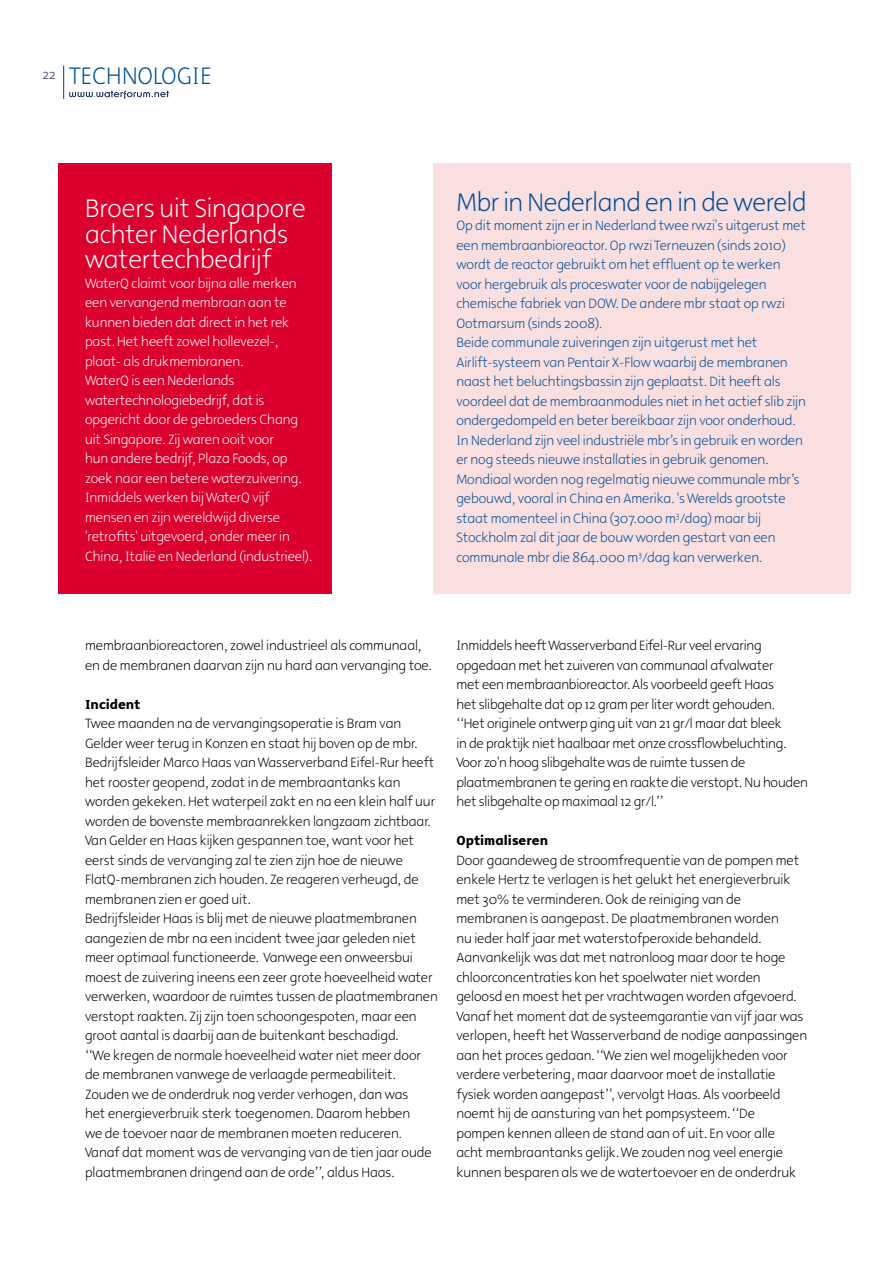
<style>
.page{position:relative;width:893px;height:1263px;background:#fff}
.page>*{position:absolute;margin:0;border:0;box-sizing:border-box;transform-origin:0 0}
.t1{font:300 25.5px/25.5px "Malcom";color:#fff}
.t2{font:300 25.5px "Malcom";letter-spacing:-.01em;color:#004b93}
.t3{font:300 24px "Malcom";color:#005192}
.t4{font:300 13.5px/19.5px "Malcom";color:#000}
.t5{font:300 13.5px/19.5px "Malcom";color:#004b93}
.t6{font:300 13.5px/19.5px "Malcom";color:#fff}
.t7{font:700 13.5px "Malcom";color:#000}
</style>
<div class="page">
<svg style="left:69px;top:91px;width:100px;height:8px"></svg>
<hr style="left:63px;top:65px;width:1px;height:34px;background:#1f355e">
<div style="left:58px;top:164px;width:274px;height:430px;background:#dc002e"></div>
<div style="left:433px;top:164px;width:417px;height:430px;background:#f9dfdf"></div>
<h2 class="t3" style="left:43px;top:60px;width:78px"><sup>22</sup> technologie</h2>
<h1 class="t1" style="left:85px;top:196px;width:222px">Broers uit Singapore achter Nederlands watertechbedrijf</h1>
<p class="t6" style="left:85px;top:273px;width:229px">WaterQ claimt voor bijna alle merken een vervangend membraan aan te kunnen bieden dat direct in het rek past. Het heeft zowel hollevezel-, plaat- als drukmembranen.<br>WaterQ is een Nederlands watertechnologiebedrijf, dat is opgericht door de gebroeders Chang uit Singapore. Zij waren ooit voor<br>hun andere bedrijf, Plaza Foods, op zoek naar een betere waterzuivering.<br>Inmiddels werken bij WaterQ vijf mensen en zijn wereldwijd diverse 'retrofits' uitgevoerd, onder meer in China, Italië en Nederland (industrieel).</p>
<h1 class="t2" style="left:456px;top:185px;width:351px">Mbr in Nederland en in de wereld</h1>
<p class="t5" style="left:456px;top:216px;width:351px">Op dit moment zijn er in Nederland twee rwzi's uitgerust met een membraanbioreactor. Op rwzi Terneuzen (sinds 2010) wordt de reactor gebruikt om het effluent op te werken voor hergebruik als proceswater voor de nabijgelegen chemische fabriek van DOW. De andere mbr staat op rwzi Ootmarsum (sinds 2008).<br>Beide communale zuiveringen zijn uitgerust met het Airlift-systeem van Pentair X-Flow waarbij de membranen naast het beluchtingsbassin zijn geplaatst. Dit heeft als voordeel dat de membraanmodules niet in het actief slib zijn ondergedompeld en beter bereikbaar zijn voor onderhoud.<br>In Nederland zijn veel industriële mbr’s in gebruik en worden er nog steeds nieuwe installaties in gebruik genomen.<br>Mondiaal worden nog regelmatig nieuwe communale mbr’s gebouwd, vooral in China en Amerika. 's Werelds grootste staat momenteel in China (307.000 m<sup>3</sup>/dag) maar bij Stockholm zal dit jaar de bouw worden gestart van een communale mbr die 864.000 m<sup>3</sup>/dag kan verwerken.</p>
<p class="t4" style="left:85px;top:636px;width:349px">membraanbioreactoren, zowel industrieel als communaal, en de membranen daarvan zijn nu hard aan vervanging toe.</p>
<p class="t7" style="left:85px;top:695px;width:57px">Incident</p>
<p class="t4" style="left:85px;top:714px;width:354px">Twee maanden na de vervangingsoperatie is Bram van Gelder weer terug in Konzen en staat hij boven op de mbr.<br>Bedrijfsleider Marco Haas van Wasserverband Eifel-Rur heeft het rooster geopend, zodat in de membraantanks kan worden gekeken. Het waterpeil zakt en na een klein half uur worden de bovenste membraanrekken langzaam zichtbaar.<br>Van Gelder en Haas kijken gespannen toe, want voor het eerst sinds de vervanging zal te zien zijn hoe de nieuwe FlatQ-membranen zich houden. Ze reageren verheugd, de membranen zien er goed uit.<br>Bedrijfsleider Haas is blij met de nieuwe plaatmembranen aangezien de mbr na een incident twee jaar geleden niet meer optimaal functioneerde. Vanwege een onweersbui moest de zuivering ineens een zeer grote hoeveelheid water verwerken, waardoor de ruimtes tussen de plaatmembranen verstopt raakten. Zij zijn toen schoongespoten, maar een groot aantal is daarbij aan de buitenkant beschadigd.<br>“We kregen de normale hoeveelheid water niet meer door de membranen vanwege de verlaagde permeabiliteit.<br>Zouden we de onderdruk nog verder verhogen, dan was<br>het energieverbruik sterk toegenomen. Daarom hebben<br>we de toevoer naar de membranen moeten reduceren.<br>Vanaf dat moment was de vervanging van de tien jaar oude plaatmembranen dringend aan de orde”, aldus Haas.</p>
<p class="t4" style="left:456px;top:636px;width:353px">Inmiddels heeft Wasserverband Eifel-Rur veel ervaring opgedaan met het zuiveren van communaal afvalwater<br>met een membraanbioreactor. Als voorbeeld geeft Haas<br>het slibgehalte dat op 12 gram per liter wordt gehouden.<br>“Het originele ontwerp ging uit van 21 gr/l maar dat bleek<br>in de praktijk niet haalbaar met onze crossflowbeluchting.<br>Voor zo'n hoog slibgehalte was de ruimte tussen de plaatmembranen te gering en raakte die verstopt. Nu houden het slibgehalte op maximaal 12 gr/l.”</p>
<p class="t7" style="left:456px;top:831px;width:93px">Optimaliseren</p>
<p class="t4" style="left:456px;top:850px;width:352px">Door gaandeweg de stroomfrequentie van de pompen met enkele Hertz te verlagen is het gelukt het energieverbruik met 30% te verminderen. Ook de reiniging van de membranen is aangepast. De plaatmembranen worden<br>nu ieder half jaar met waterstofperoxide behandeld.<br>Aanvankelijk was dat met natronloog maar door te hoge chloorconcentraties kon het spoelwater niet worden geloosd en moest het per vrachtwagen worden afgevoerd.<br>Vanaf het moment dat de systeemgarantie van vijf jaar was verlopen, heeft het Wasserverband de nodige aanpassingen aan het proces gedaan. “We zien wel mogelijkheden voor verdere verbetering, maar daarvoor moet de installatie fysiek worden aangepast”, vervolgt Haas. Als voorbeeld noemt hij de aansturing van het pompsysteem. “De<br>pompen kennen alleen de stand aan of uit. En voor alle<br>acht membraantanks gelijk. We zouden nog veel energie kunnen besparen als we de watertoevoer en de onderdruk</p>
</div>
